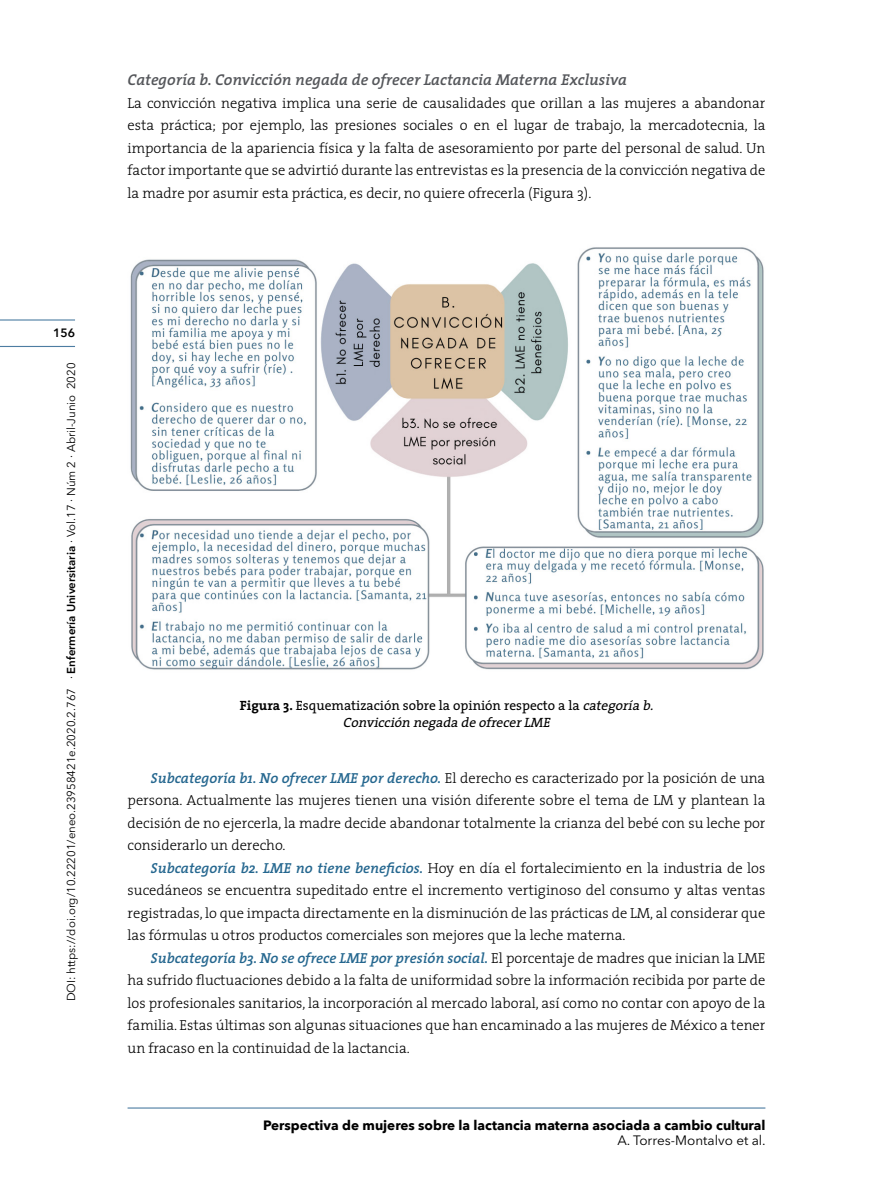
<style>
.page{position:relative;width:893px;height:1191px;background:#fff}
.page>*{position:absolute;margin:0;border:0;box-sizing:border-box;transform-origin:0 0}
.t1{font:italic 600 15.75px "The Serif";color:#54565a}
.t2{font:300 14.55px/22.5px "The Serif";color:#000;text-align:justify}
.t3{font:13.5px/16.5px "The Serif";color:#000;text-align:center}
.t4{font:700 13.5px "Avenir Next";color:#000}
.t5{font:13.5px "Avenir Next LT Pro";color:#000}
.t6{font:600 12px "Avenir Next LT Pro";color:#000}
.t7{font:11.4px "Avenir Next LT Pro";color:#000}
.s1{font-weight:600}
.s2{font-weight:700}
.s3{font-style:italic}
.s4{font-weight:600;font-style:italic;color:#25678f}
</style>
<div class="page">
<hr style="left:128px;top:1107px;width:637px;height:1px;background:#4d7da2">
<hr style="left:0;top:346px;width:75px;height:1px;background:#4d7da2">
<hr style="left:0;top:319px;width:75px;height:1px;background:#4d7da2">
<img style="left:130px;top:247px;width:634px;height:423px">
<p class="t1" style="left:128px;top:67px;width:501px">Categoría b. Convicción negada de ofrecer Lactancia Materna Exclusiva</p>
<p class="t2" style="left:128px;top:91px;width:639px">La convicción negativa implica una serie de causalidades que orillan a las mujeres a abandonar esta práctica; por ejemplo, las presiones sociales o en el lugar de trabajo, la mercadotecnia, la importancia de la apariencia física y la falta de asesoramiento por parte del personal de salud. Un factor importante que se advirtió durante las entrevistas es la presencia de la convicción negativa de la madre por asumir esta práctica, es decir, no quiere ofrecerla (Figura 3).</p>
<p class="t6" style="left:53px;top:326px;width:23px">156</p>
<p class="t7" style="left:64px;top:1001px;width:640px;rotate:-90deg">DOI: https://doi.org/10.22201/eneo.23958421e.2020.2.767 · <span class="s1">Enfermería Universitaria</span> · Vol.17 · Núm 2 · Abril-Junio 2020</p>
<p class="t3" style="left:240px;top:697px;width:418px"><span class="s2">Figura 3.</span> Esquematización sobre la opinión respecto a la <span class="s3">categoría b.<br>Convicción negada deofrecerLME</span></p>
<p class="t2" style="left:128px;top:766px;width:639px;text-indent:23px"><span class="s4">Subcategoría b1. No ofrecer LME por derecho.</span> El derecho es caracterizado por la posición de una persona. Actualmente las mujeres tienen una visión diferente sobre el tema de LM y plantean la decisión de no ejercerla, la madre decide abandonar totalmente la crianza del bebé con su leche por considerarlo un derecho.</p>
<p class="t2" style="left:128px;top:856px;width:639px;text-indent:23px"><span class="s4">Subcategoría b2. LME no tiene beneficios.</span> Hoy en día el fortalecimiento en la industria de los sucedáneos se encuentra supeditado entre el incremento vertiginoso del consumo y altas ventas registradas, lo que impacta directamente en la disminución de las prácticas de LM, al considerar que las fórmulas u otros productos comerciales son mejores que la leche materna.</p>
<p class="t2" style="left:128px;top:946px;width:639px;text-indent:23px"><span class="s4">Subcategoría b3. No se ofrece LME por presión social.</span> El porcentaje de madres que inician la LME ha sufrido fluctuaciones debido a la falta de uniformidad sobre la información recibida por parte de los profesionales sanitarios, la incorporación al mercado laboral, así como no contar con apoyo de la familia. Estas últimas son algunas situaciones que han encaminado a las mujeres de México a tener un fracaso en la continuidad de la lactancia.</p>
<p class="t4" style="left:263px;top:1113px;width:504px">Perspectiva de mujeres sobre la lactancia materna asociada a cambio cultural</p>
<p class="t5" style="left:617px;top:1132px;width:150px">A. Torres-Montalvo et al.</p>
</div>
